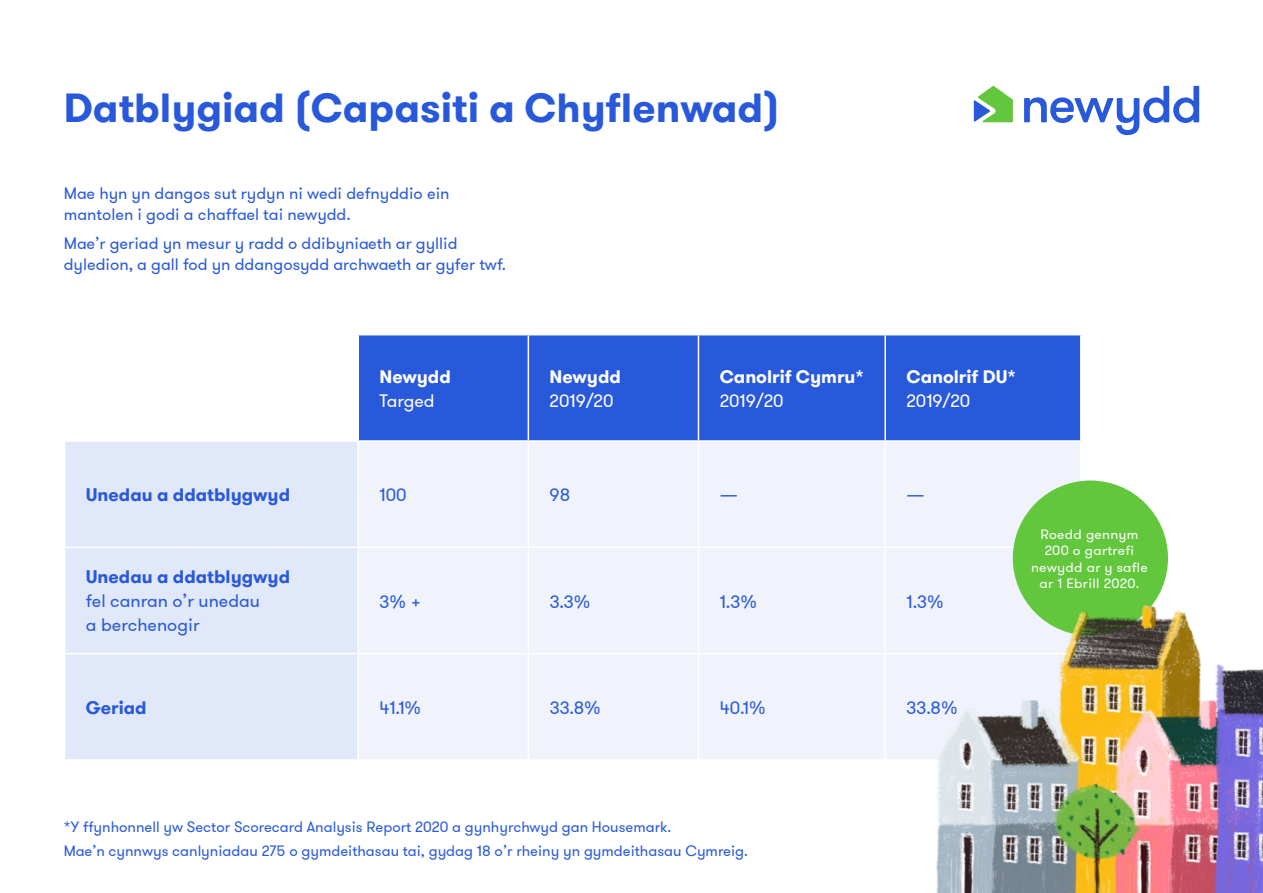
<style>
.page{position:relative;width:1263px;height:893px;background:#fff}
.page>*{position:absolute;margin:0;border:0;box-sizing:border-box;transform-origin:0 0}
.t1{font:700 40.5px "GT Walsheim";color:#2959db}
.t2{font:18px/24px "GT Walsheim";color:#2959db}
.t3{font:700 18px "GT Walsheim";color:#2959db}
.t4{font:700 18px "GT Walsheim";color:#fff}
.t5{font:18px "GT Walsheim";color:#fff}
.t6{font:16.5px/21px "GT Walsheim";color:#2959db}
.t7{font:15px/24px "GT Walsheim";color:#2959db}
.t8{font:13.5px/16.5px "GT Walsheim";letter-spacing:.02em;color:#fff;text-align:center;scale:1.04 1}
</style>
<div class="page">
<div style="left:359px;top:335px;width:721px;height:105px;background:#2959db"></div>
<div style="left:65px;top:442px;width:292px;height:317px;background:#e1e8fa"></div>
<div style="left:359px;top:442px;width:721px;height:317px;background:#f0f3fc"></div>
<hr style="left:528px;top:335px;width:1px;height:105px;background:#fff">
<hr style="left:698px;top:335px;width:1px;height:105px;background:#fff">
<hr style="left:884px;top:335px;width:2px;height:105px;background:#fff">
<hr style="left:528px;top:442px;width:1px;height:105px;background:#fff">
<hr style="left:698px;top:442px;width:1px;height:105px;background:#fff">
<hr style="left:884px;top:442px;width:2px;height:105px;background:#fff">
<hr style="left:64px;top:547px;width:294px;height:1px;background:#fff">
<hr style="left:358px;top:547px;width:170px;height:1px;background:#fff">
<hr style="left:528px;top:547px;width:170px;height:1px;background:#fff">
<hr style="left:528px;top:548px;width:1px;height:105px;background:#fff">
<hr style="left:698px;top:547px;width:187px;height:1px;background:#fff">
<hr style="left:698px;top:548px;width:1px;height:105px;background:#fff">
<hr style="left:885px;top:547px;width:196px;height:1px;background:#fff">
<hr style="left:884px;top:548px;width:2px;height:105px;background:#fff">
<hr style="left:64px;top:653px;width:294px;height:1px;background:#fff">
<hr style="left:358px;top:653px;width:170px;height:1px;background:#fff">
<hr style="left:528px;top:653px;width:170px;height:1px;background:#fff">
<hr style="left:528px;top:654px;width:1px;height:105px;background:#fff">
<hr style="left:698px;top:653px;width:187px;height:1px;background:#fff">
<hr style="left:698px;top:654px;width:1px;height:105px;background:#fff">
<hr style="left:885px;top:653px;width:196px;height:1px;background:#fff">
<hr style="left:884px;top:654px;width:2px;height:105px;background:#fff">
<div style="left:1013px;top:480px;width:155px;height:156px;background:#63c73d;border-radius:50%"></div>
<img style="left:930px;top:568px;width:333px;height:325px">
<svg style="left:1024px;top:86px;width:175px;height:49px"></svg>
<svg style="left:974px;top:86px;width:39px;height:36px"></svg>
<h1 class="t1" style="left:64px;top:81px;width:717px">Datblygiad (Capasiti a Chyflenwad)</h1>
<p class="t6" style="left:64px;top:182px;width:387px">Mae hyn yn dangos sut rydyn ni wedi defnyddio ein mantolen i godi a chaffael tai newydd.</p>
<p class="t6" style="left:64px;top:233px;width:444px">Mae’r geriad yn mesur y radd o ddibyniaeth ar gyllid dyledion, a gall fod yn ddangosydd archwaeth ar gyfer twf.</p>
<p class="t4" style="left:379px;top:365px;width:73px">Newydd</p>
<p class="t5" style="left:379px;top:389px;width:57px">Targed</p>
<p class="t4" style="left:550px;top:365px;width:73px">Newydd</p>
<p class="t5" style="left:550px;top:389px;width:65px">2019/20</p>
<p class="t4" style="left:720px;top:365px;width:146px">Canolrif Cymru*</p>
<p class="t5" style="left:720px;top:389px;width:65px">2019/20</p>
<p class="t4" style="left:906px;top:365px;width:111px">Canolrif DU*</p>
<p class="t5" style="left:906px;top:389px;width:65px">2019/20</p>
<p class="t3" style="left:86px;top:483px;width:206px">Unedau a ddatblygwyd</p>
<p class="t2" style="left:380px;top:483px;width:29px">100</p>
<p class="t2" style="left:550px;top:483px;width:22px">98</p>
<p class="t2" style="left:720px;top:483px;width:20px">—</p>
<p class="t2" style="left:906px;top:483px;width:20px">—</p>
<p class="t3" style="left:86px;top:565px;width:206px">Unedau a ddatblygwyd</p>
<p class="t2" style="left:86px;top:589px;width:176px">fel canran o’r unedau a berchenogir</p>
<p class="t2" style="left:380px;top:589px;width:43px">3% +</p>
<p class="t2" style="left:550px;top:589px;width:42px">3.3%</p>
<p class="t2" style="left:720px;top:589px;width:39px">1.3%</p>
<p class="t2" style="left:906px;top:589px;width:39px">1.3%</p>
<p class="t3" style="left:86px;top:695px;width:62px">Geriad</p>
<p class="t2" style="left:380px;top:695px;width:43px">41.1%</p>
<p class="t2" style="left:550px;top:695px;width:53px">33.8%</p>
<p class="t2" style="left:720px;top:695px;width:47px">40.1%</p>
<p class="t2" style="left:906px;top:695px;width:53px">33.8%</p>
<p class="t8" style="left:1031px;top:526px;width:114px">Roedd gennym<br>200 o gartrefi newydd ar y safle ar 1 Ebrill 2020.</p>
<p class="t7" style="left:64px;top:814px;width:686px">*Y ffynhonnell yw Sector Scorecard Analysis Report 2020 a gynhyrchwyd gan Housemark.<br>Mae’n cynnwys canlyniadau 275 o gymdeithasau tai, gydag 18 o’r rheiny yn gymdeithasau Cymreig.</p>
</div>
